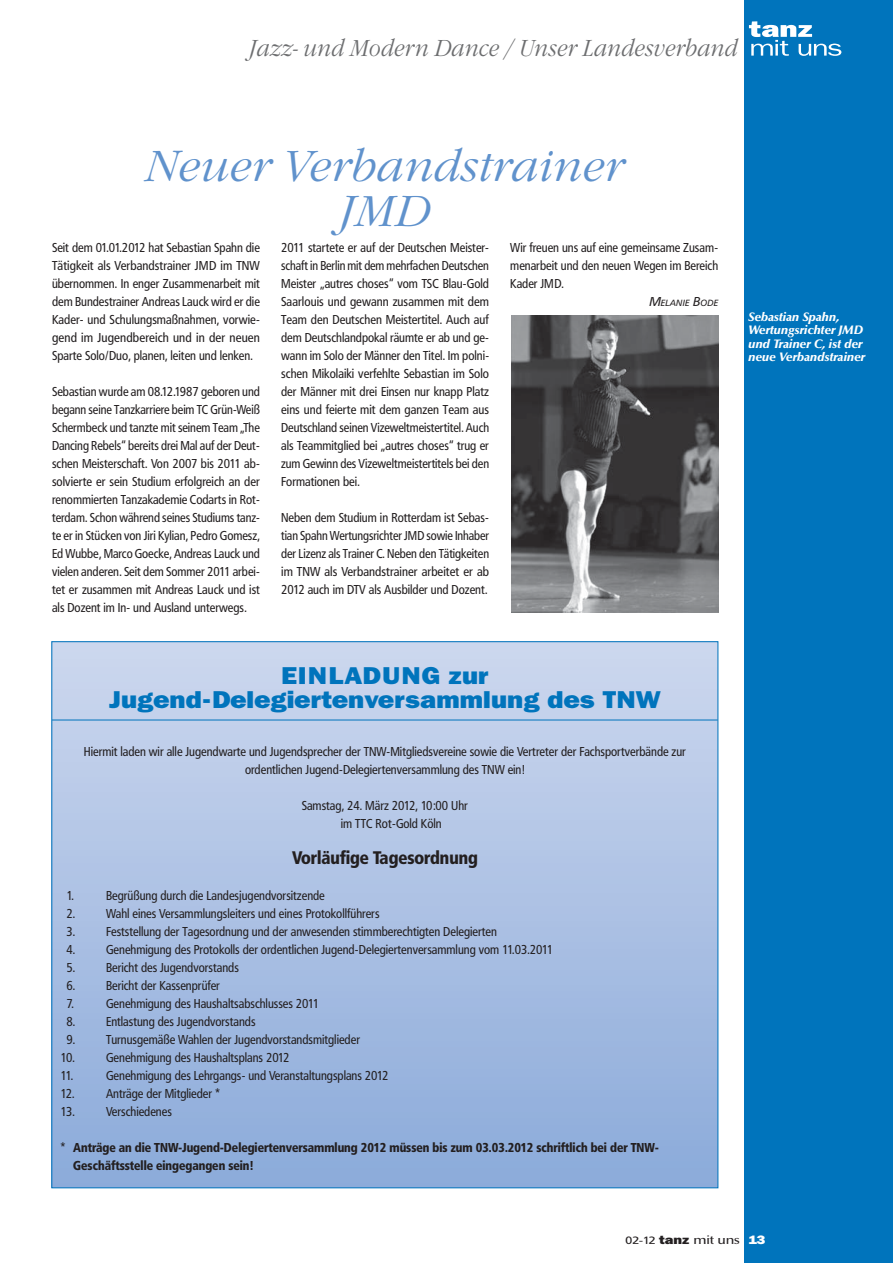
<style>
.page{position:relative;width:893px;height:1263px;background:#fff}
.page>*{position:absolute;margin:0;border:0;box-sizing:border-box;transform-origin:0 0}
.t1{font:italic 300 45px/45px "Garamond Itc T";color:#6092cc;text-align:center}
.t2{font:800 24px/24px "Franklin ITCBQ";color:#0074bc;text-align:center;scale:1.12 1}
.t3{font:italic 300 24px "Garamond Itc T";color:#6d6e70;scale:.9 1}
.t4{font:900 18px "Frutiger Condensed BQ";color:#231f20;scale:.96 1}
.t5{font:12.75px/18px "Frutiger Condensed BQ";color:#231f20;text-align:justify}
.t6{font:900 12.75px/18px "Frutiger Condensed BQ";color:#231f20;scale:.96 1}
.t7{font:italic 900 12px/13.5px "Optima BQ";color:#fff}
.t8{font:500 12px "Optima BQ";letter-spacing:-.01em;color:#231f20;scale:1.2 1}
.t9{font:italic 8.85px "Frutiger BQ";letter-spacing:.02em;color:#231f20}
.s1{font-size:12.75px}
.s2{font-weight:400}
.s3{font-family:"Frutiger BQ";font-weight:400;font-size:10.5px}
.s4{font-family:"Franklin ITCBQ";font-weight:800}
.s5{font-family:"Franklin ITCBQ";font-weight:800;color:#fff}
</style>
<div class="page">
<div style="left:744px;top:0;width:149px;height:1263px;background:#0074bc"></div>
<svg style="left:749px;top:21px;width:92px;height:35px"></svg>
<div style="left:52px;top:642px;width:666px;height:546px;background:linear-gradient(to bottom,#cdd7ee,#8baada)"></div>
<hr style="left:52px;top:720px;width:666px;height:1px;background:#0074bc">
<img style="left:511px;top:316px;width:207px;height:296px">
<h2 class="t3" style="left:249px;top:38px;width:545px">Jazz- und Modern Dance / Unser Landesverband</h2>
<h1 class="t1" style="left:145px;top:148px;width:481px">Neuer Verbandstrainer<br>JMD</h1>
<p class="t5" style="left:52px;top:240px;width:209px">Seit dem 01.01.2012 hat Sebastian Spahn die Tätigkeit als Verbandstrainer JMD im TNW übernommen. In enger Zusammenarbeit mit dem Bundestrainer Andreas Lauck wird er die Kader- und Schulungsmaßnahmen, vorwie&shy;gend im Jugendbereich und in der neuen Sparte Solo/Duo, planen, leiten und lenken.</p>
<p class="t5" style="left:52px;top:384px;width:209px">Sebastian wurde am 08.12.1987 geboren und begann seine Tanzkarriere beim TC Grün-Weiß Schermbeck und tanzte mit seinem Team „The Dancing Rebels“ bereits drei Mal auf der Deut&shy;schen Meisterschaft. Von 2007 bis 2011 ab&shy;solvierte er sein Studium erfolgreich an der renommierten Tanzakademie Codarts in Rot&shy;terdam. Schon während seines Studiums tanz&shy;te er in Stücken von Jiri Kylian, Pedro Gomesz, Ed Wubbe, Marco Goecke, Andreas Lauck und vielen anderen. Seit dem Sommer 2011 arbei&shy;tet er zusammen mit Andreas Lauck und ist als Dozent im In- und Ausland unterwegs.</p>
<p class="t5" style="left:281px;top:240px;width:209px">2011 startete er auf der Deutschen Meister&shy;schaft in Berlin mit dem mehrfachen Deutschen Meister „autres choses“ vom TSC Blau-Gold Saarlouis und gewann zusammen mit dem Team den Deutschen Meistertitel. Auch auf dem Deutschlandpokal räumte er ab und ge&shy;wann im Solo der Männer den Titel. Im polni&shy;schen Mikolaiki verfehlte Sebastian im Solo der Männer mit drei Einsen nur knapp Platz eins und feierte mit dem ganzen Team aus Deutschland seinen Vizeweltmeistertitel. Auch als Teammitglied bei „autres choses“ trug er zum Gewinn des Vizeweltmeistertitels bei den Formationen bei.</p>
<p class="t5" style="left:281px;top:510px;width:209px">Neben dem Studium in Rotterdam ist Sebas&shy;tian Spahn Wertungsrichter JMD sowie Inhaber der Lizenz als Trainer C. Neben den Tätigkeiten im TNW als Verbandstrainer arbeitet er ab 2012 auch im DTV als Ausbilder und Dozent.</p>
<p class="t5" style="left:510px;top:240px;width:209px">Wir freuen uns auf eine gemeinsame Zusam&shy;menarbeit und den neuen Wegen im Bereich Kader JMD.</p>
<p class="t9" style="left:649px;top:299px;width:70px"><span class="s1">M</span>ELANIE <span class="s1">B</span>ODE</p>
<h2 class="t2" style="left:109px;top:665px;width:494px">EINLADUNG zur<br>Jugend-Delegiertenversammlung des TNW</h2>
<p class="t5" style="left:84px;top:744px;width:604px;text-align:center">Hiermit laden wir alle Jugendwarte und Jugendsprecher der TNW-Mitgliedsvereine sowie die Vertreter der Fachsportverbände zur ordentlichen Jugend-Delegiertenversammlung des TNW ein!</p>
<p class="t5" style="left:341px;top:798px;width:129px;text-indent:-39px">Samstag, 24. März 2012, 10:00 Uhr im TTC Rot-Gold Köln</p>
<h3 class="t4" style="left:292px;top:851px;width:195px">Vorläufige Tagesordnung</h3>
<p class="t5" style="left:66px;top:888px;width:9px">1.</p>
<p class="t5" style="left:106px;top:888px;width:220px">Begrüßung durch die Landesjugendvorsitzende</p>
<p class="t5" style="left:66px;top:906px;width:10px">2.</p>
<p class="t5" style="left:106px;top:906px;width:275px">Wahl eines Versammlungsleiters und eines Protokollführers</p>
<p class="t5" style="left:66px;top:924px;width:10px">3.</p>
<p class="t5" style="left:106px;top:924px;width:392px">Feststellung der Tagesordnung und der anwesenden stimmberechtigten Delegierten</p>
<p class="t5" style="left:66px;top:942px;width:10px">4.</p>
<p class="t5" style="left:106px;top:942px;width:449px">Genehmigung des Protokolls der ordentlichen Jugend-Delegiertenversammlung vom 11.03.2011</p>
<p class="t5" style="left:66px;top:960px;width:10px">5.</p>
<p class="t5" style="left:106px;top:960px;width:134px">Bericht des Jugendvorstands</p>
<p class="t5" style="left:66px;top:978px;width:10px">6.</p>
<p class="t5" style="left:106px;top:978px;width:115px">Bericht der Kassenprüfer</p>
<p class="t5" style="left:66px;top:996px;width:9px">7.</p>
<p class="t5" style="left:106px;top:996px;width:215px">Genehmigung des Haushaltsabschlusses 2011</p>
<p class="t5" style="left:66px;top:1014px;width:10px">8.</p>
<p class="t5" style="left:106px;top:1014px;width:151px">Entlastung des Jugendvorstands</p>
<p class="t5" style="left:66px;top:1032px;width:10px">9.</p>
<p class="t5" style="left:106px;top:1032px;width:255px">Turnusgemäße Wahlen der Jugendvorstandsmitglieder</p>
<p class="t5" style="left:61px;top:1050px;width:16px">10.</p>
<p class="t5" style="left:106px;top:1050px;width:185px">Genehmigung des Haushaltsplans 2012</p>
<p class="t5" style="left:61px;top:1068px;width:14px">11.</p>
<p class="t5" style="left:106px;top:1068px;width:284px">Genehmigung des Lehrgangs- und Veranstaltungsplans 2012</p>
<p class="t5" style="left:61px;top:1086px;width:16px">12.</p>
<p class="t5" style="left:106px;top:1086px;width:116px">Anträge der Mitglieder *</p>
<p class="t5" style="left:61px;top:1104px;width:16px">13.</p>
<p class="t5" style="left:106px;top:1104px;width:67px">Verschiedenes</p>
<p class="t6" style="left:73px;top:1140px;width:611px;text-indent:-13px"><span class="s2">*</span> Anträge an die TNW-Jugend-Delegiertenversammlung 2012 müssen bis zum 03.03.2012 schriftlich bei der TNW-<br>Geschäftsstelle eingegangen sein!</p>
<p class="t7" style="left:748px;top:311px;width:119px">Sebastian Spahn,<br>Wertungsrichter JMD und Trainer C, ist der neue Verbandstrainer</p>
<p class="t8" style="left:625px;top:1235px;width:118px"><span class="s3">02-12</span> <span class="s4">tanz</span> mit uns <span class="s5">13</span></p>
</div>
